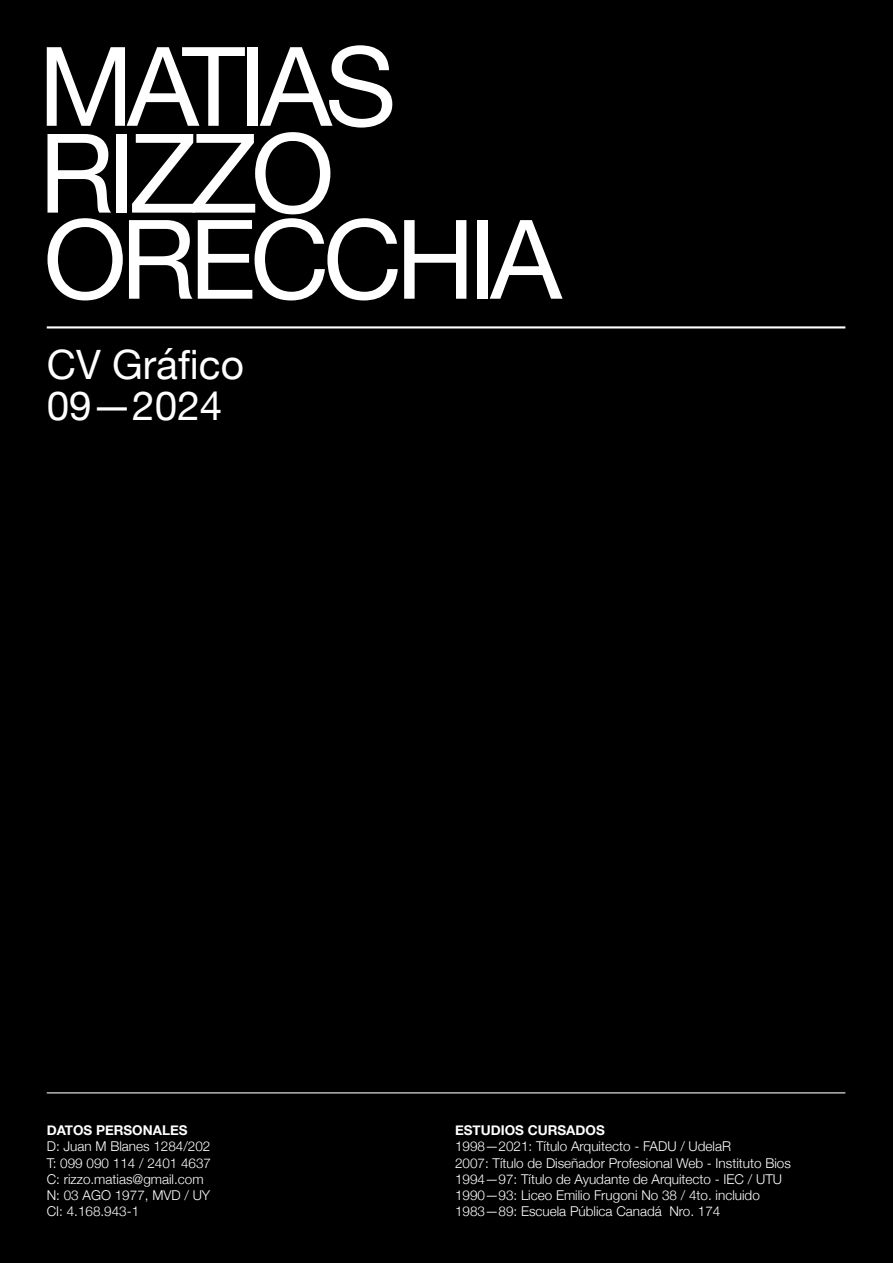
<style>
.page{position:relative;width:893px;height:1263px;background:#000}
.page>*{position:absolute;margin:0;border:0;box-sizing:border-box;transform-origin:0 0}
.t1{font:40.5px/40.5px "Helvetica Neue";color:#fff}
.t2{font:300 13.5px/16.2px "Helvetica Neue";color:#fff}
.t3{font:700 13.5px "Helvetica Neue";color:#fff}
</style>
<div class="page">
<svg style="left:47px;top:45px;width:351px;height:255px"></svg>
<svg style="left:404px;top:220px;width:62px;height:79px"></svg>
<div style="left:477px;top:220px;width:11px;height:79px;background:#fff"></div>
<svg style="left:490px;top:220px;width:73px;height:79px"></svg>
<hr style="left:47px;top:1092px;width:798px;height:1px;background:#fff">
<hr style="left:47px;top:326px;width:798px;height:2px;background:#fff">
<h1 class="t1" style="left:47px;top:347px;width:199px">CV Gráfico<br>09—2024</h1>
<p class="t3" style="left:47px;top:1120px;width:142px">DATOS PERSONALES</p>
<p class="t2" style="left:47px;top:1137px;width:166px">D: Juan M Blanes 1284/202<br>T: 099 090 114 / 2401 4637<br>C: rizzo.matias@gmail.com<br>N: 03 AGO 1977, MVD / UY<br>CI: 4.168.943-1</p>
<p class="t3" style="left:455px;top:1120px;width:151px">ESTUDIOS CURSADOS</p>
<p class="t2" style="left:455px;top:1137px;width:337px">1998—2021: Título Arquitecto - FADU / UdelaR<br>2007: Título de Diseñador Profesional Web - Instituto Bios 1994—97: Título de Ayudante de Arquitecto - IEC / UTU 1990—93: Liceo Emilio Frugoni No 38 / 4to. incluido 1983—89: Escuela Pública Canadá Nro. 174</p>
</div>
